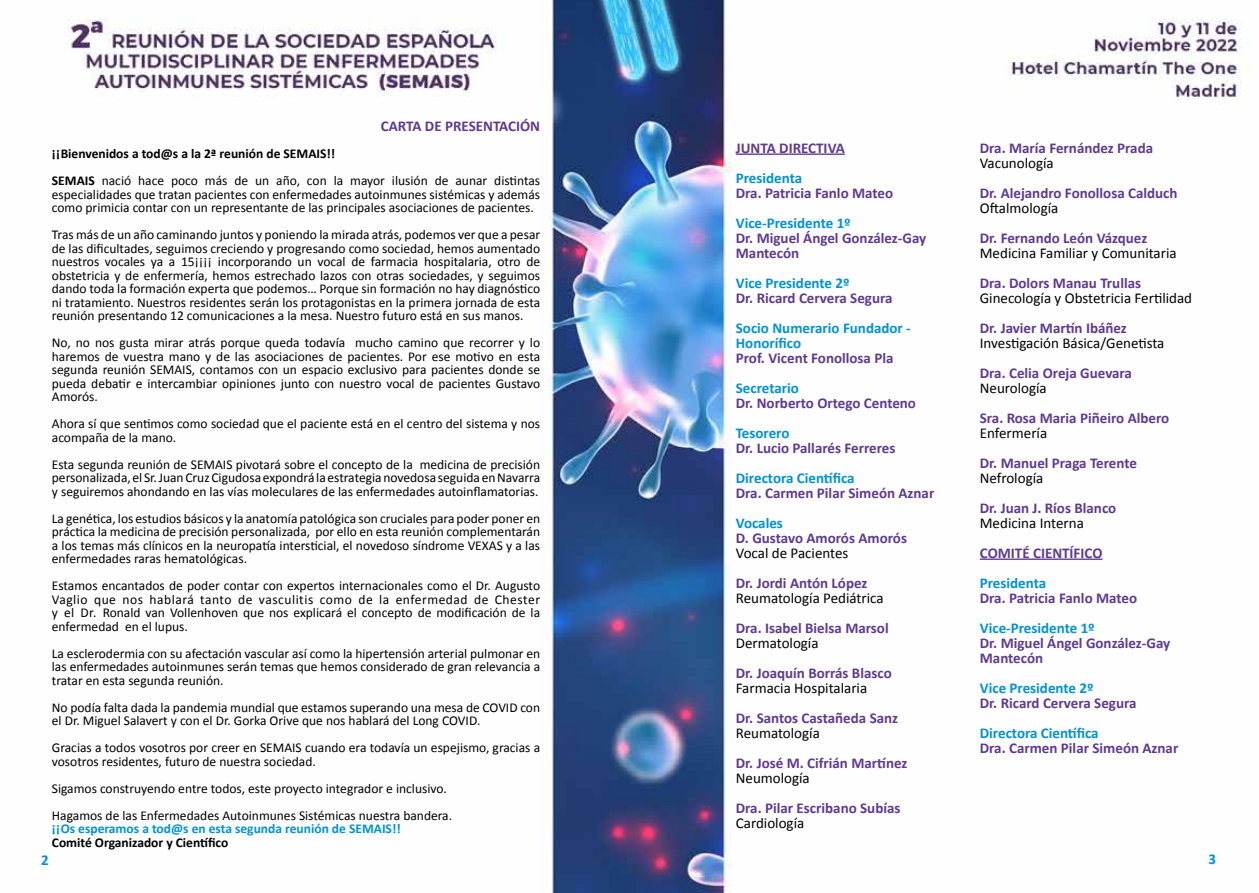
<style>
.page{position:relative;width:1259px;height:893px;background:#fff}
.page>*{position:absolute;margin:0;border:0;box-sizing:border-box;transform-origin:0 0}
.t1{font:700 15px/15px "Calibri";color:#5f3a8f}
.t2{font:15px "Calibri";color:#000}
.t3{font:700 15px/15px "Calibri";color:#0092d4}
.t4{font:13.5px/13.5px "Calibri";color:#000}
.t5{font:700 13.5px "Calibri";color:#0092d4}
.t6{font:700 13.5px "Calibri";color:#000}
.s1{font-weight:700}
</style>
<div class="page">
<img style="left:65px;top:0;width:1184px;height:893px">
<hr style="left:736px;top:153px;width:109px;height:2px;background:#5f3a8f">
<hr style="left:980px;top:558px;width:122px;height:2px;background:#5f3a8f">
<p class="t1" style="left:381px;top:119px;width:161px">CARTA DE PRESENTACIÓN</p>
<p class="t4" style="left:52px;top:140px;width:490px;line-height:27px"><span class="s1">¡¡Bienvenidos a tod@s a la 2ª reunión de SEMAIS!!<br>SEMAIS</span> nació hace poco más de un año, con la mayor ilusión de aunar distintas</p>
<p class="t4" style="left:52px;top:188px;width:490px">especialidades que tratan pacientes con enfermedades autoinmunes sistémicas y además como primicia contar con un representante de las principales asociaciones de pacientes.</p>
<p class="t4" style="left:52px;top:228px;width:490px;text-align:justify">Tras más de un año caminando juntos y poniendo la mirada atrás, podemos ver que a pesar de las dificultades, seguimos creciendo y progresando como sociedad, hemos aumentado nuestros vocales ya a 15¡¡¡¡ incorporando un vocal de farmacia hospitalaria, otro de obstetricia y de enfermería, hemos estrechado lazos con otras sociedades, y seguimos dando toda la formación experta que podemos… Porque sin formación no hay diagnóstico ni tratamiento. Nuestros residentes serán los protagonistas en la primera jornada de esta reunión presentando 12 comunicaciones a la mesa. Nuestro futuro está en sus manos.</p>
<p class="t4" style="left:52px;top:336px;width:490px;text-align:justify">No, no nos gusta mirar atrás porque queda todavía mucho camino que recorrer y lo haremos de vuestra mano y de las asociaciones de pacientes. Por ese motivo en esta segunda reunión SEMAIS, contamos con un espacio exclusivo para pacientes donde se pueda debatir e intercambiar opiniones junto con nuestro vocal de pacientes Gustavo Amorós.</p>
<p class="t4" style="left:52px;top:417px;width:490px">Ahora sí que sentimos como sociedad que el paciente está en el centro del sistema y nos acompaña de la mano.</p>
<p class="t4" style="left:52px;top:458px;width:490px;text-align:justify">Esta segunda reunión de SEMAIS pivotará sobre el concepto de la medicina de precisión personalizada, el Sr. Juan Cruz Cigudosa expondrá la estrategia novedosa seguida en Navarra y seguiremos ahondando en las vías moleculares de las enfermedades autoinflamatorias.</p>
<p class="t4" style="left:52px;top:512px;width:490px;text-align:justify">La genética, los estudios básicos y la anatomía patológica son cruciales para poder poner en práctica la medicina de precisión personalizada, por ello en esta reunión complementarán a los temas más clínicos en la neuropatía intersticial, el novedoso síndrome VEXAS y a las enfermedades raras hematológicas.</p>
<p class="t4" style="left:52px;top:579px;width:490px;text-align:justify">Estamos encantados de poder contar con expertos internacionales como el Dr. Augusto Vaglio que nos hablará tanto de vasculitis como de la enfermedad de Chester y el Dr. Ronald van Vollenhoven que nos explicará el concepto de modificación de la enfermedad en el lupus.</p>
<p class="t4" style="left:52px;top:647px;width:490px;text-align:justify">La esclerodermia con su afectación vascular así como la hipertensión arterial pulmonar en las enfermedades autoinmunes serán temas que hemos considerado de gran relevancia a tratar en esta segunda reunión.</p>
<p class="t4" style="left:52px;top:701px;width:490px">No podía falta dada la pandemia mundial que estamos superando una mesa de COVID con el Dr. Miguel Salavert y con el Dr. Gorka Orive que nos hablará del Long COVID.</p>
<p class="t4" style="left:52px;top:741px;width:490px">Gracias a todos vosotros por creer en SEMAIS cuando era todavía un espejismo, gracias a vosotros residentes, futuro de nuestra sociedad.</p>
<p class="t4" style="left:52px;top:775px;width:402px;line-height:27px">Sigamos construyendo entre todos, este proyecto integrador e inclusivo.<br>Hagamos de las Enfermedades Autoinmunes Sistémicas nuestra bandera.</p>
<p class="t5" style="left:52px;top:820px;width:350px">¡¡Os esperamos a tod@s en esta segunda reunión de SEMAIS!!</p>
<p class="t6" style="left:52px;top:834px;width:178px">Comité Organizador y Científico</p>
<p class="t1" style="left:736px;top:140px;width:110px">JUNTA DIRECTIVA</p>
<p class="t3" style="left:736px;top:170px;width:68px">Presidenta</p>
<p class="t1" style="left:736px;top:185px;width:159px">Dra. Patricia Fanlo Mateo</p>
<p class="t3" style="left:736px;top:215px;width:116px">Vice-Presidente 1º</p>
<p class="t1" style="left:736px;top:230px;width:192px">Dr. Miguel Ángel González-Gay<br>Mantecón</p>
<p class="t3" style="left:736px;top:275px;width:115px">Vice Presidente 2º</p>
<p class="t1" style="left:736px;top:290px;width:158px">Dr. Ricard Cervera Segura</p>
<p class="t3" style="left:736px;top:320px;width:177px">Socio Numerario Fundador -<br>Honorífico</p>
<p class="t1" style="left:736px;top:350px;width:159px">Prof. Vicent Fonollosa Pla</p>
<p class="t3" style="left:736px;top:380px;width:65px">Secretario</p>
<p class="t1" style="left:736px;top:395px;width:182px">Dr. Norberto Ortego Centeno</p>
<p class="t3" style="left:736px;top:425px;width:55px">Tesorero</p>
<p class="t1" style="left:736px;top:440px;width:161px">Dr. Lucio Pallarés Ferreres</p>
<p class="t3" style="left:736px;top:470px;width:120px">Directora Científica</p>
<p class="t1" style="left:736px;top:485px;width:200px">Dra. Carmen Pilar Simeón Aznar</p>
<p class="t3" style="left:736px;top:515px;width:49px">Vocales</p>
<p class="t1" style="left:736px;top:530px;width:173px">D. Gustavo Amorós Amorós</p>
<p class="t2" style="left:736px;top:543px;width:114px">Vocal de Pacientes</p>
<p class="t1" style="left:736px;top:575px;width:133px">Dr. Jordi Antón López</p>
<p class="t2" style="left:736px;top:588px;width:149px">Reumatología Pediátrica</p>
<p class="t1" style="left:736px;top:620px;width:154px">Dra. Isabel Bielsa Marsol</p>
<p class="t2" style="left:736px;top:633px;width:84px">Dermatología</p>
<p class="t1" style="left:736px;top:665px;width:157px">Dr. Joaquín Borrás Blasco</p>
<p class="t2" style="left:736px;top:678px;width:133px">Farmacia Hospitalaria</p>
<p class="t1" style="left:736px;top:710px;width:164px">Dr. Santos Castañeda Sanz</p>
<p class="t2" style="left:736px;top:723px;width:86px">Reumatología</p>
<p class="t1" style="left:736px;top:755px;width:173px">Dr. José M. Cifrián Martínez</p>
<p class="t2" style="left:736px;top:768px;width:75px">Neumología</p>
<p class="t1" style="left:736px;top:800px;width:166px">Dra. Pilar Escribano Subías</p>
<p class="t2" style="left:736px;top:813px;width:70px">Cardiología</p>
<p class="t1" style="left:980px;top:140px;width:175px">Dra. María Fernández Prada</p>
<p class="t2" style="left:980px;top:153px;width:75px">Vacunología</p>
<p class="t1" style="left:980px;top:185px;width:199px">Dr. Alejandro Fonollosa Calduch</p>
<p class="t2" style="left:980px;top:198px;width:80px">Oftalmología</p>
<p class="t1" style="left:980px;top:230px;width:169px">Dr. Fernando León Vázquez</p>
<p class="t2" style="left:980px;top:243px;width:198px">Medicina Familiar y Comunitaria</p>
<p class="t1" style="left:980px;top:275px;width:163px">Dra. Dolors Manau Trullas</p>
<p class="t2" style="left:980px;top:288px;width:214px">Ginecología y Obstetricia Fertilidad</p>
<p class="t1" style="left:980px;top:320px;width:149px">Dr. Javier Martín Ibáñez</p>
<p class="t2" style="left:980px;top:333px;width:186px">Investigación Básica/Genetista</p>
<p class="t1" style="left:980px;top:365px;width:154px">Dra. Celia Oreja Guevara</p>
<p class="t2" style="left:980px;top:378px;width:68px">Neurología</p>
<p class="t1" style="left:980px;top:410px;width:191px">Sra. Rosa Maria Piñeiro Albero</p>
<p class="t2" style="left:980px;top:423px;width:69px">Enfermería</p>
<p class="t1" style="left:980px;top:455px;width:159px">Dr. Manuel Praga Terente</p>
<p class="t2" style="left:980px;top:468px;width:65px">Nefrología</p>
<p class="t1" style="left:980px;top:500px;width:138px">Dr. Juan J. Ríos Blanco</p>
<p class="t2" style="left:980px;top:513px;width:106px">Medicina Interna</p>
<p class="t1" style="left:980px;top:545px;width:124px">COMITÉ CIENTÍFICO</p>
<p class="t3" style="left:980px;top:575px;width:68px">Presidenta</p>
<p class="t1" style="left:980px;top:590px;width:159px">Dra. Patricia Fanlo Mateo</p>
<p class="t3" style="left:980px;top:620px;width:116px">Vice-Presidente 1º</p>
<p class="t1" style="left:980px;top:635px;width:192px">Dr. Miguel Ángel González-Gay<br>Mantecón</p>
<p class="t3" style="left:980px;top:680px;width:115px">Vice Presidente 2º</p>
<p class="t1" style="left:980px;top:695px;width:158px">Dr. Ricard Cervera Segura</p>
<p class="t3" style="left:980px;top:725px;width:120px">Directora Científica</p>
<p class="t1" style="left:980px;top:740px;width:200px">Dra. Carmen Pilar Simeón Aznar</p>
<p class="t3" style="left:41px;top:853px;width:9px">2</p>
<p class="t3" style="left:1208px;top:851px;width:9px">3</p>
</div>
